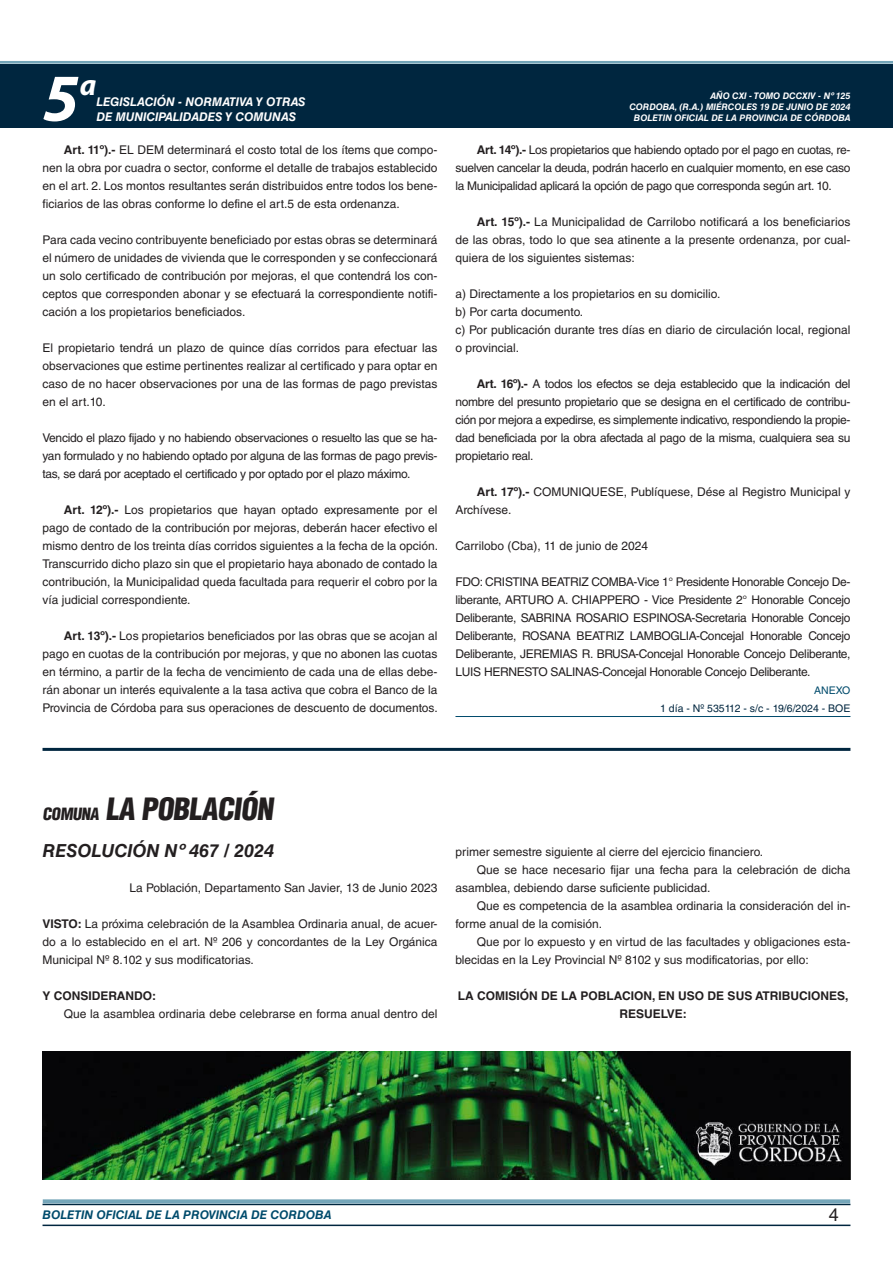
<style>
.page{position:relative;width:893px;height:1263px;background:#fff}
.page>*{position:absolute;margin:0;border:0;box-sizing:border-box;transform-origin:0 0}
.t1{font:italic 700 67.5px "Myriad Pro";color:#fff}
.BASE{font:900 condensed 30px "Helvetica LT Std";color:#231f20}
.t2{font:italic 700 30px "Myriad Pro";color:#fff}
.NOMBRE_DE_MINISTERIO{font:italic 700 18px "Helvetica LT Std";color:#231f20}
.t3{font:18px "Helvetica LT Std";color:#231f20}
.TEXTO_BASE{font:12px/18px "Helvetica LT Std";color:#231f20;text-align:justify}
.RESUELVE{font:700 12px "Helvetica LT Std";color:#231f20}
.t4{font:italic 700 12px "Helvetica LT Std";color:#fff}
.FECHA{font:12px "Helvetica LT Std";color:#231f20}
.t5{font:italic 700 12px "Helvetica LT Std";color:#004b6c}
.TEXTO_BASE-2{font:700 12px "Helvetica LT Std";color:#231f20}
.FECHA_DE_VENCIMIENTO{font:10.5px "Helvetica LT Std";color:#00263f}
.ANEXO{font:10.5px "Helvetica LT Std";color:#004b6c}
.t6{font:italic 700 9px/10.8px "Helvetica LT Std";color:#fff;text-align:right}
.s1{font-weight:700}
.s2{font-size:16.5px}
</style>
<div class="page">
<div style="left:0;top:61px;width:893px;height:6px;background:#fff;opacity:.75"></div>
<div style="left:0;top:64px;width:893px;height:64px;background:#00263f"></div>
<hr style="left:43px;top:1224px;width:807px;height:2px;background:#00263f">
<div style="left:42px;top:1198px;width:809px;height:8px;background:#fff;opacity:.75"></div>
<hr style="left:455px;top:716px;width:395px;height:1px;background:#004b6c">
<hr style="left:43px;top:748px;width:807px;height:3px;background:#00263f">
<img style="left:43px;top:1051px;width:807px;height:129px">
<h1 class="t1" style="left:43px;top:54px;width:38px">5</h1>
<h2 class="t2" style="left:80px;top:66px;width:18px">a</h2>
<p class="t4" style="left:96px;top:95px;width:211px">LEGISLACIÓN - NORMATIVA Y OTRAS</p>
<p class="t4" style="left:96px;top:109px;width:201px">DE MUNICIPALIDADES Y COMUNAS</p>
<p class="TEXTO_BASE" style="left:43px;top:141px;width:396px;text-indent:21px"><span class="s1">Art. 11º).-</span> EL DEM determinará el costo total de los ítems que compo&shy;nen la obra por cuadra o sector, conforme el detalle de trabajos establecido en el art. 2. Los montos resultantes serán distribuidos entre todos los bene&shy;ficiarios de las obras conforme lo define el art.5 de esta ordenanza.</p>
<p class="TEXTO_BASE" style="left:43px;top:231px;width:396px">Para cada vecino contribuyente beneficiado por estas obras se determinará el número de unidades de vivienda que le corresponden y se confeccionará un solo certificado de contribución por mejoras, el que contendrá los con&shy;ceptos que corresponden abonar y se efectuará la correspondiente notifi&shy;cación a los propietarios beneficiados.</p>
<p class="TEXTO_BASE" style="left:43px;top:339px;width:396px">El propietario tendrá un plazo de quince días corridos para efectuar las observaciones que estime pertinentes realizar al certificado y para optar en caso de no hacer observaciones por una de las formas de pago previstas en el art.10.</p>
<p class="TEXTO_BASE" style="left:43px;top:429px;width:396px">Vencido el plazo fijado y no habiendo observaciones o resuelto las que se ha&shy;yan formulado y no habiendo optado por alguna de las formas de pago previs&shy;tas, se dará por aceptado el certificado y por optado por el plazo máximo.</p>
<p class="TEXTO_BASE" style="left:43px;top:501px;width:397px;text-indent:21px"><span class="s1">Art. 12º).-</span> Los propietarios que hayan optado expresamente por el pago de contado de la contribución por mejoras, deberán hacer efectivo el mismo dentro de los treinta días corridos siguientes a la fecha de la opción.<br>Transcurrido dicho plazo sin que el propietario haya abonado de contado la contribución, la Municipalidad queda facultada para requerir el cobro por la vía judicial correspondiente.</p>
<p class="TEXTO_BASE" style="left:43px;top:627px;width:397px;text-indent:21px"><span class="s1">Art. 13º).-</span> Los propietarios beneficiados por las obras que se acojan al pago en cuotas de la contribución por mejoras, y que no abonen las cuotas en término, a partir de la fecha de vencimiento de cada una de ellas debe&shy;rán abonar un interés equivalente a la tasa activa que cobra el Banco de la Provincia de Córdoba para sus operaciones de descuento de documentos.</p>
<p class="t6" style="left:629px;top:91px;width:223px">AÑO CXI - TOMO DCCXIV - Nº 125<br>CORDOBA, (R.A.) MIÉRCOLES 19 DE JUNIO DE 2024<br>BOLETIN OFICIAL DE LA PROVINCIA DE CÓRDOBA</p>
<p class="TEXTO_BASE" style="left:455px;top:141px;width:396px;text-indent:21px"><span class="s1">Art. 14º).-</span> Los propietarios que habiendo optado por el pago en cuotas, re&shy;suelven cancelar la deuda, podrán hacerlo en cualquier momento, en ese caso la Municipalidad aplicará la opción de pago que corresponda según art. 10.</p>
<p class="TEXTO_BASE" style="left:455px;top:213px;width:396px;text-indent:21px"><span class="s1">Art. 15º).-</span> La Municipalidad de Carrilobo notificará a los beneficiarios de las obras, todo lo que sea atinente a la presente ordenanza, por cual&shy;quiera de los siguientes sistemas:</p>
<p class="TEXTO_BASE" style="left:455px;top:285px;width:266px">a) Directamente a los propietarios en su domicilio.</p>
<p class="TEXTO_BASE" style="left:455px;top:303px;width:129px">b) Por carta documento.</p>
<p class="TEXTO_BASE" style="left:455px;top:321px;width:396px">c) Por publicación durante tres días en diario de circulación local, regional o provincial.</p>
<p class="TEXTO_BASE" style="left:455px;top:375px;width:396px;text-indent:21px"><span class="s1">Art. 16º).-</span> A todos los efectos se deja establecido que la indicación del nombre del presunto propietario que se designa en el certificado de contribu&shy;ción por mejora a expedirse, es simplemente indicativo, respondiendo la propie&shy;dad beneficiada por la obra afectada al pago de la misma, cualquiera sea su propietario real.</p>
<p class="TEXTO_BASE" style="left:455px;top:483px;width:396px;text-indent:21px"><span class="s1">Art. 17º).-</span> COMUNIQUESE, Publíquese, Dése al Registro Municipal y<br>Archívese.</p>
<p class="TEXTO_BASE" style="left:455px;top:537px;width:194px">Carrilobo (Cba), 11 de junio de 2024</p>
<p class="TEXTO_BASE" style="left:455px;top:573px;width:396px">FDO: CRISTINA BEATRIZ COMBA-Vice 1° Presidente Honorable Concejo De&shy;liberante, ARTURO A. CHIAPPERO - Vice Presidente 2° Honorable Concejo Deliberante, SABRINA ROSARIO ESPINOSA-Secretaria Honorable Concejo Deliberante, ROSANA BEATRIZ LAMBOGLIA-Concejal Honorable Concejo Deliberante, JEREMIAS R. BRUSA-Concejal Honorable Concejo Deliberante, LUIS HERNESTO SALINAS-Concejal Honorable Concejo Deliberante.</p>
<p class="ANEXO" style="left:814px;top:684px;width:38px">ANEXO</p>
<p class="FECHA_DE_VENCIMIENTO" style="left:660px;top:702px;width:192px">1 día - Nº 535112 - s/c - 19/6/2024 - BOE</p>
<p class="BASE" style="left:43px;top:790px;width:237px"><span class="s2">COMUNA</span> LA POBLACIÓN</p>
<p class="NOMBRE_DE_MINISTERIO" style="left:43px;top:840px;width:233px">RESOLUCIÓN Nº 467 / 2024</p>
<p class="FECHA" style="left:129px;top:881px;width:310px">La Población, Departamento San Javier, 13 de Junio 2023</p>
<p class="TEXTO_BASE" style="left:43px;top:915px;width:396px"><span class="s1">VISTO:</span> La próxima celebración de la Asamblea Ordinaria anual, de acuer&shy;do a lo establecido en el art. Nº 206 y concordantes de la Ley Orgánica Municipal Nº 8.102 y sus modificatorias.</p>
<p class="TEXTO_BASE-2" style="left:43px;top:988px;width:115px">Y CONSIDERANDO:</p>
<p class="TEXTO_BASE" style="left:64px;top:1005px;width:375px">Que la asamblea ordinaria debe celebrarse en forma anual dentro del</p>
<p class="TEXTO_BASE" style="left:455px;top:843px;width:309px">primer semestre siguiente al cierre del ejercicio financiero.</p>
<p class="TEXTO_BASE" style="left:455px;top:861px;width:396px;text-indent:21px">Que se hace necesario fijar una fecha para la celebración de dicha asamblea, debiendo darse suficiente publicidad.</p>
<p class="TEXTO_BASE" style="left:455px;top:897px;width:396px;text-indent:21px">Que es competencia de la asamblea ordinaria la consideración del in&shy;forme anual de la comisión.</p>
<p class="TEXTO_BASE" style="left:455px;top:933px;width:396px;text-indent:21px">Que por lo expuesto y en virtud de las facultades y obligaciones esta&shy;blecidas en la Ley Provincial Nº 8102 y sus modificatorias, por ello:</p>
<p class="RESUELVE" style="left:458px;top:988px;width:392px">LA COMISIÓN DE LA POBLACION, EN USO DE SUS ATRIBUCIONES,</p>
<p class="RESUELVE" style="left:619px;top:1006px;width:69px">RESUELVE:</p>
<p class="t5" style="left:43px;top:1208px;width:290px">BOLETIN OFICIAL DE LA PROVINCIA DE CORDOBA</p>
<h3 class="t3" style="left:829px;top:1204px;width:12px">4</h3>
</div>
